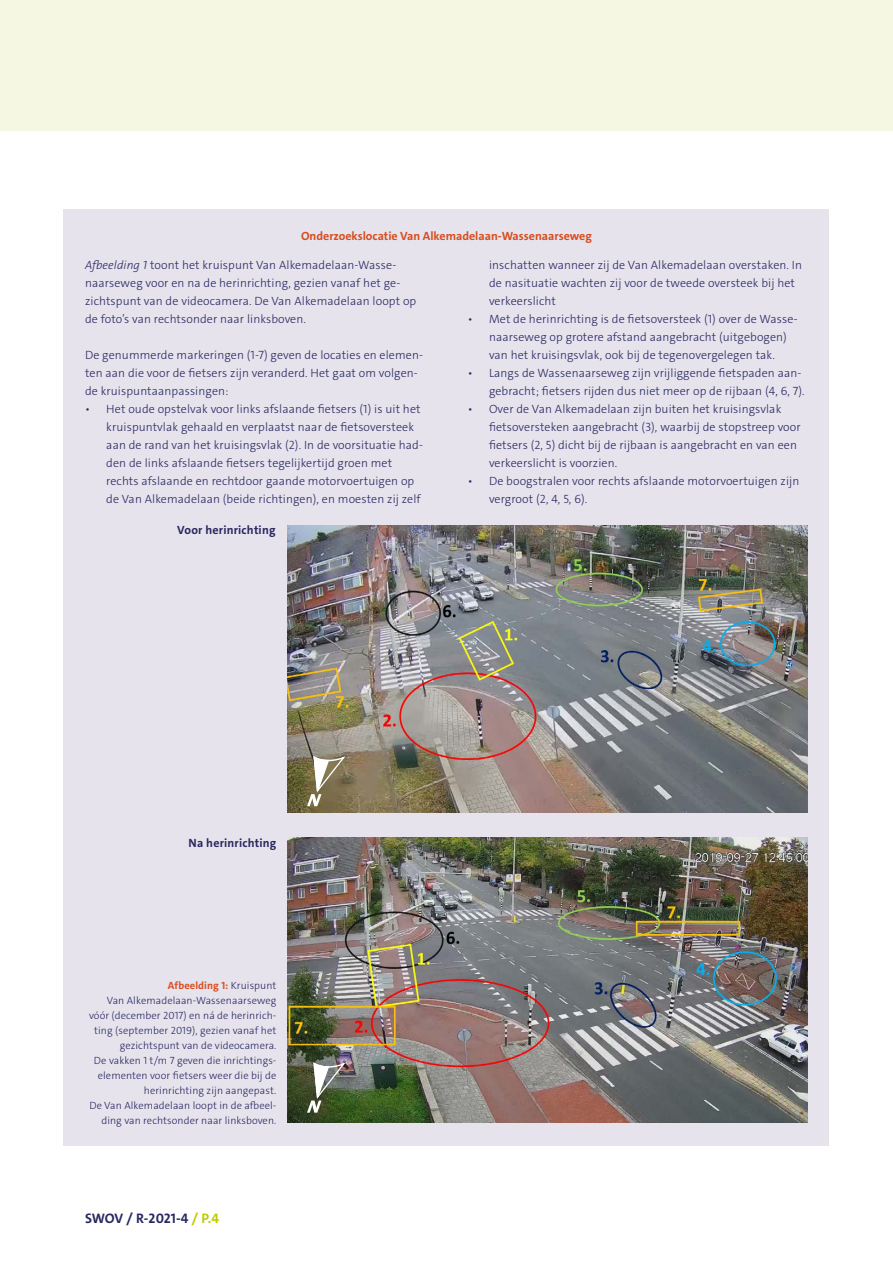
<style>
.page{position:relative;width:893px;height:1263px;background:#fff}
.page>*{position:absolute;margin:0;border:0;box-sizing:border-box;transform-origin:0 0}
.t1{font:700 13.8px "The Sans C4 s";letter-spacing:-.015em;color:#292860}
.t2{font:300 12px/18px "The Sans C4 s";letter-spacing:.01em;color:#292860}
.t3{font:700 12px "The Sans C4 s";color:#d74d1f}
.t4{font:700 12px "The Sans C4 s";letter-spacing:.015em;color:#292860}
.t5{font:300 10.5px/15px "The Sans C4 s";letter-spacing:.01em;color:#292860;text-align:right}
.s1{font-style:italic}
.s2{font-weight:700;color:#d74d1f}
.s3{color:#c0ca00}
</style>
<div class="page">
<div style="left:0;top:0;width:893px;height:131px;background:#f6f7e3"></div>
<div style="left:64px;top:210px;width:765px;height:936px;background:#e6e3ed"></div>
<img style="left:287px;top:838px;width:521px;height:284px">
<svg style="left:297px;top:1061px;width:50px;height:52px;background:#6c755e"></svg>
<img style="left:287px;top:525px;width:521px;height:288px">
<svg style="left:297px;top:754px;width:50px;height:52px;background:#8f8669"></svg>
<p class="t3" style="left:301px;top:228px;width:292px">Onderzoekslocatie Van Alkemadelaan-Wassenaarseweg</p>
<p class="t2" style="left:85px;top:256px;width:333px"><span class="s1">Afbeelding 1</span> toont het kruispunt Van Alkemadelaan-Wasse&shy;naarseweg voor en na de herinrichting, gezien vanaf het ge&shy;zichtspunt van de videocamera. De Van Alkemadelaan loopt op de foto’s van rechtsonder naar linksboven.</p>
<p class="t2" style="left:85px;top:346px;width:339px">De genummerde markeringen (1-7) geven de locaties en elemen&shy;ten aan die voor de fietsers zijn veranderd. Het gaat om volgen&shy;de kruispuntaanpassingen:</p>
<p class="t2" style="left:106px;top:400px;width:318px;text-indent:-21px">• Het oude opstelvak voor links afslaande fietsers (1) is uit het kruispuntvlak gehaald en verplaatst naar de fietsoversteek aan de rand van het kruisingsvlak (2). In de voorsituatie had&shy;den de links afslaande fietsers tegelijkertijd groen met rechts afslaande en rechtdoor gaande motorvoertuigen op de Van Alkemadelaan (beide richtingen), en moesten zij zelf</p>
<p class="t4" style="left:177px;top:522px;width:100px">Voor herinrichting</p>
<p class="t2" style="left:489px;top:256px;width:315px">inschatten wanneer zij de Van Alkemadelaan overstaken. In de nasituatie wachten zij voor de tweede oversteek bij het verkeerslicht</p>
<p class="t2" style="left:489px;top:310px;width:310px;text-indent:-21px">• Met de herinrichting is de fietsoversteek (1) over de Wasse&shy;naarseweg op grotere afstand aangebracht (uitgebogen) van het kruisingsvlak, ook bij de tegenovergelegen tak.</p>
<p class="t2" style="left:468px;top:364px;width:338px;text-align:right">• Langs de Wassenaarseweg zijn vrijliggende fietspaden aan&shy;gebracht; fietsers rijden dus niet meer op de rijbaan (4, 6, 7).</p>
<p class="t2" style="left:489px;top:400px;width:313px;text-indent:-21px">• Over de Van Alkemadelaan zijn buiten het kruisingsvlak fietsoversteken aangebracht (3), waarbij de stopstreep voor fietsers (2, 5) dicht bij de rijbaan is aangebracht en van een verkeerslicht is voorzien.</p>
<p class="t2" style="left:489px;top:472px;width:312px;text-indent:-21px">• De boogstralen voor rechts afslaande motorvoertuigen zijn vergroot (2, 4, 5, 6).</p>
<p class="t4" style="left:189px;top:835px;width:89px">Na herinrichting</p>
<p class="t5" style="left:89px;top:978px;width:189px"><span class="s2">Afbeelding 1:</span> Kruispunt<br>Van Alkemadelaan-Wassenaarseweg vóór (december 2017) en ná de herinrich&shy;ting (september 2019), gezien vanaf het gezichtspunt van de videocamera.<br>De vakken 1 t/m 7 geven die inrichtings&shy;elementen voor fietsers weer die bij de herinrichting zijn aangepast.<br>De Van Alkemadelaan loopt in de afbeel&shy;ding van rechtsonder naar linksboven.</p>
<p class="t1" style="left:85px;top:1210px;width:136px">SWOV / R-2021-4 <span class="s3">/ P.4</span></p>
</div>
